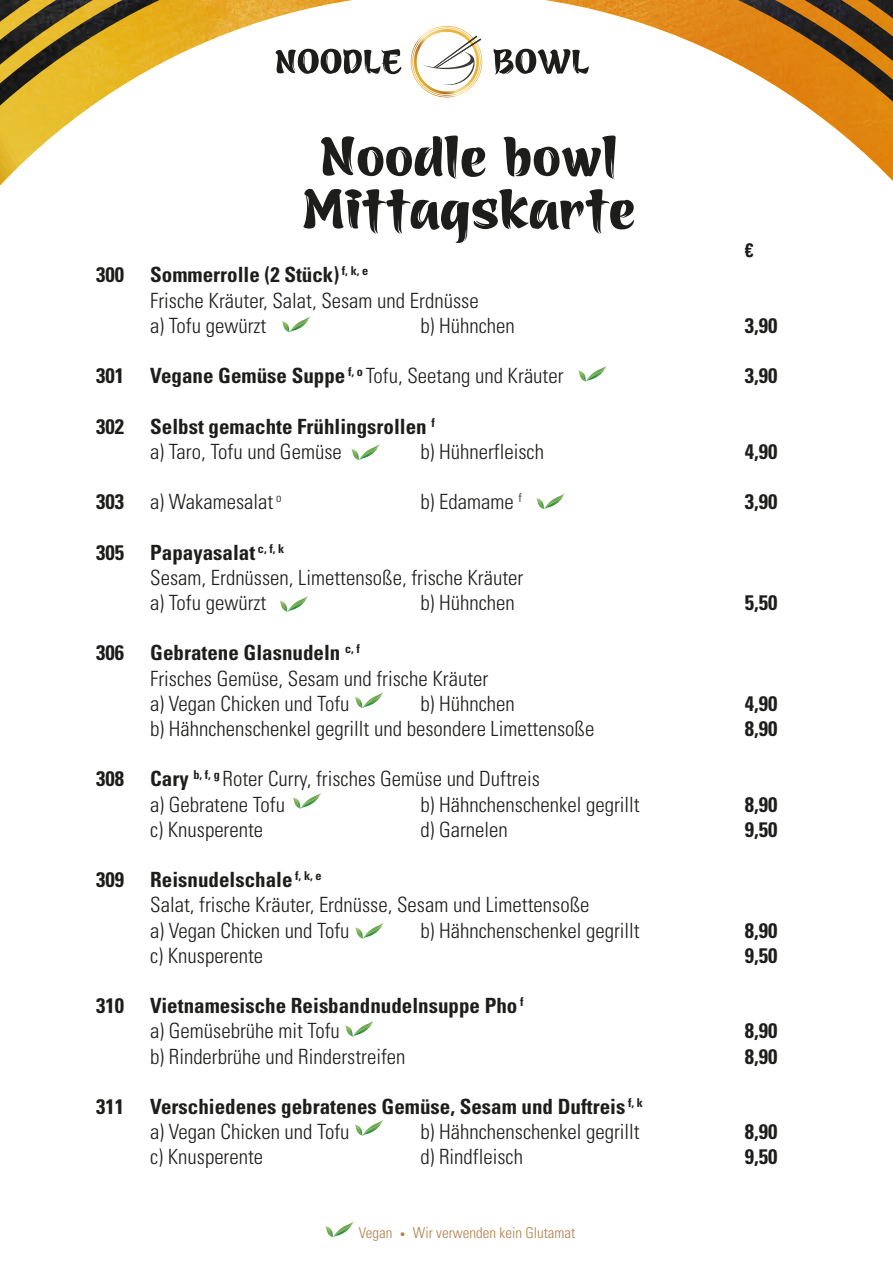
<style>
.page{position:relative;width:893px;height:1263px;background:#fff}
.page>*{position:absolute;margin:0;border:0;box-sizing:border-box;transform-origin:0 0}
.t1{font:63px/52.5px "UTM Azuki";color:#1d1d1b}
.t2{font:300 condensed 21px/25.2px "Univers LT";color:#1d1d1b}
.t3{font:700 condensed 21px/25.2px "Univers LT";color:#1d1d1b}
.t4{font:700 condensed 19.5px "Univers LT";color:#1d1d1b}
.t5{font:300 condensed 15px "Univers LT";color:#b17f4a}
.s1{font-weight:700}
.s2{font-weight:300}
.s3{font-size:10.5px}
</style>
<div class="page">
<svg style="left:0;top:0;width:893px;height:495px"></svg>
<svg style="left:325px;top:1222px;width:28px;height:15px"></svg>
<svg style="left:410px;top:26px;width:72px;height:72px"></svg>
<svg style="left:276px;top:49px;width:125px;height:25px"></svg>
<svg style="left:494px;top:49px;width:95px;height:26px"></svg>
<svg style="left:578px;top:366px;width:28px;height:15px"></svg>
<svg style="left:282px;top:316px;width:28px;height:16px"></svg>
<svg style="left:536px;top:493px;width:28px;height:16px"></svg>
<svg style="left:351px;top:444px;width:28px;height:16px"></svg>
<svg style="left:280px;top:596px;width:28px;height:16px"></svg>
<svg style="left:293px;top:793px;width:28px;height:16px"></svg>
<svg style="left:355px;top:923px;width:28px;height:15px"></svg>
<svg style="left:355px;top:1120px;width:28px;height:16px"></svg>
<svg style="left:355px;top:692px;width:28px;height:16px"></svg>
<svg style="left:345px;top:1021px;width:28px;height:15px"></svg>
<h1 class="t1" style="left:302px;top:125px;width:335px">Noodle bowl<br>Mittagskarte</h1>
<p class="t4" style="left:745px;top:238px;width:10px">€</p>
<p class="t2" style="left:150px;top:262px;width:330px;text-indent:-54px"><span class="s1">300 Sommerrolle (2 Stück)</span> <sup>f,</sup> <sup>k,</sup> <sup>e<br></sup>Frische Kräuter, Salat, Sesam und Erdnüsse a) Tofu gewürzt</p>
<p class="t2" style="left:420px;top:313px;width:96px">b) Hühnchen</p>
<p class="t3" style="left:745px;top:313px;width:34px">3,90</p>
<p class="t2" style="left:96px;top:363px;width:469px"><span class="s1">301 Vegane Gemüse Suppe</span> <sup>f,</sup> <sup>o</sup> Tofu, Seetang und Kräuter</p>
<p class="t3" style="left:745px;top:363px;width:34px">3,90</p>
<p class="t3" style="left:150px;top:413px;width:286px;text-indent:-54px">302 Selbst gemachte Frühlingsrollen <sup>f </sup><span class="s2">a) Taro, Tofu und Gemüse</span></p>
<p class="t2" style="left:420px;top:439px;width:125px">b) Hühnerfleisch</p>
<p class="t3" style="left:745px;top:439px;width:34px">4,90</p>
<p class="t2" style="left:96px;top:489px;width:187px"><span class="s1">303</span> a) Wakamesalat <sup>o</sup></p>
<p class="t2" style="left:420px;top:489px;width:103px">b) Edamame <sup>f</sup></p>
<p class="t3" style="left:745px;top:489px;width:34px">3,90</p>
<p class="t2" style="left:150px;top:540px;width:375px;text-indent:-54px"><span class="s1">305 Papayasalat</span> <sup>c,</sup> <sup>f,</sup> <sup>k<br></sup>Sesam, Erdnüssen, Limettensoße, frische Kräuter a) Tofu gewürzt</p>
<p class="t2" style="left:420px;top:590px;width:96px">b) Hühnchen</p>
<p class="t3" style="left:745px;top:590px;width:34px">5,50</p>
<p class="t2" style="left:150px;top:640px;width:340px;text-indent:-54px"><span class="s1">306 Gebratene Glasnudeln</span> <sup>c,</sup> <sup>f<br></sup>Frisches Gemüse, Sesam und frische Kräuter a) Vegan Chicken und Tofu</p>
<p class="t2" style="left:420px;top:691px;width:96px">b) Hühnchen</p>
<p class="t3" style="left:745px;top:691px;width:34px">4,90</p>
<p class="t2" style="left:150px;top:716px;width:446px">b) Hähnchenschenkel gegrillt und besondere Limettensoße</p>
<p class="t3" style="left:745px;top:716px;width:34px">8,90</p>
<p class="t2" style="left:150px;top:766px;width:391px;text-indent:-54px"><span class="s1">308 Cary</span> <sup>b,</sup> <sup>f,</sup> <sup>g</sup> Roter Curry, frisches Gemüse und Duftreis a) Gebratene Tofu</p>
<p class="t2" style="left:420px;top:792px;width:221px">b) Hähnchenschenkel gegrillt</p>
<p class="t3" style="left:745px;top:791px;width:34px">8,90</p>
<p class="t2" style="left:150px;top:817px;width:115px">c) Knusperente</p>
<p class="t2" style="left:420px;top:817px;width:89px">d) Garnelen</p>
<p class="t3" style="left:745px;top:817px;width:34px">9,50</p>
<p class="t2" style="left:150px;top:867px;width:441px;text-indent:-54px"><span class="s1">309 Reisnudelschale</span> <sup>f,</sup> <sup>k,</sup> <sup>e<br></sup>Salat, frische Kräuter, Erdnüsse, Sesam und Limettensoße a) Vegan Chicken und Tofu</p>
<p class="t2" style="left:420px;top:918px;width:221px">b) Hähnchenschenkel gegrillt</p>
<p class="t3" style="left:745px;top:917px;width:34px">8,90</p>
<p class="t2" style="left:150px;top:943px;width:115px">c) Knusperente</p>
<p class="t3" style="left:745px;top:943px;width:34px">9,50</p>
<p class="t3" style="left:150px;top:993px;width:375px;text-indent:-54px">310 Vietnamesische Reisbandnudelnsuppe Pho <sup>f </sup><span class="s2">a) Gemüsebrühe mit Tofu</span></p>
<p class="t3" style="left:745px;top:1018px;width:34px">8,90</p>
<p class="t2" style="left:150px;top:1044px;width:257px">b) Rinderbrühe und Rinderstreifen</p>
<p class="t3" style="left:745px;top:1043px;width:34px">8,90</p>
<p class="t3" style="left:150px;top:1094px;width:494px;text-indent:-54px">311 Verschiedenes gebratenes Gemüse, Sesam und Duftreis <sup>f,</sup> <sup>k </sup><span class="s2">a) Vegan Chicken und Tofu</span></p>
<p class="t2" style="left:420px;top:1119px;width:221px">b) Hähnchenschenkel gegrillt</p>
<p class="t3" style="left:745px;top:1119px;width:34px">8,90</p>
<p class="t2" style="left:150px;top:1144px;width:115px">c) Knusperente</p>
<p class="t2" style="left:420px;top:1144px;width:104px">d) Rindfleisch</p>
<p class="t3" style="left:745px;top:1144px;width:34px">9,50</p>
<p class="t5" style="left:359px;top:1224px;width:218px">Vegan <span class="s3">•</span> Wir verwenden kein Glutamat</p>
</div>
